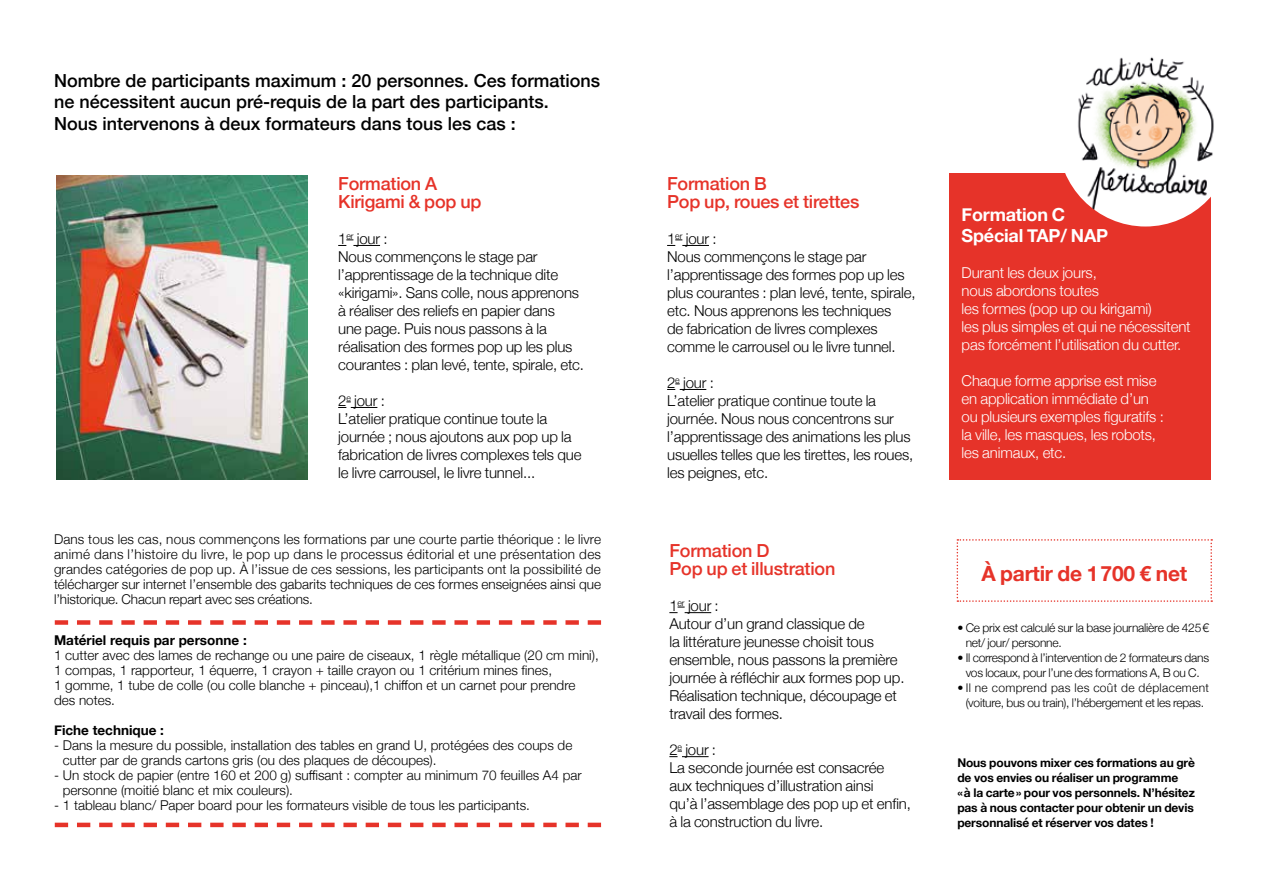
<style>
.page{position:relative;width:1263px;height:893px;background:#fff}
.page>*{position:absolute;margin:0;border:0;box-sizing:border-box;transform-origin:0 0}
.t1{font:700 21px "Helvetica Neue";letter-spacing:-.01em;color:#e63329}
.t2{font:500 18px/21.6px "Helvetica Neue";color:#000}
.t3{font:500 18px/18px "Helvetica Neue";letter-spacing:-.01em;color:#e63329}
.t4{font:700 18px/21px "Helvetica Neue";letter-spacing:-.01em;color:#fff}
.t5{font:300 15px/18px "Helvetica Neue";letter-spacing:-.01em;color:#000}
.t6{font:300 15px/18px "Helvetica Neue";letter-spacing:-.01em;color:#fff}
.t7{font:300 13.5px/15px "Helvetica Neue";color:#000}
.t8{font:700 13.5px "Helvetica Neue";color:#000}
.t9{font:300 12px/15px "Helvetica Neue";letter-spacing:-.02em;color:#000;text-align:center}
.t10{font:700 12px/15px "Helvetica Neue";letter-spacing:-.01em;color:#000}
</style>
<div class="page">
<div style="left:949px;top:173px;width:262px;height:306px;background:#e63329"></div>
<img style="left:1065px;top:57px;width:149px;height:169px">
<img style="left:56px;top:176px;width:251px;height:303px">
<svg style="left:338px;top:240px;width:42px;height:6px"></svg>
<svg style="left:338px;top:402px;width:39px;height:6px"></svg>
<svg style="left:667px;top:240px;width:42px;height:6px"></svg>
<svg style="left:667px;top:384px;width:39px;height:6px"></svg>
<svg style="left:669px;top:607px;width:42px;height:6px"></svg>
<svg style="left:669px;top:751px;width:40px;height:6px"></svg>
<svg style="left:956px;top:539px;width:256px;height:63px"></svg>
<svg style="left:55px;top:620px;width:546px;height:5px"></svg>
<svg style="left:55px;top:823px;width:546px;height:4px"></svg>
<p class="t2" style="left:54px;top:68px;width:548px">Nombre de participants maximum : 20 personnes. Ces formations ne nécessitent aucun pré-requis de la part des participants.<br>Nous intervenons à deux formateurs dans tous les cas :</p>
<p class="t3" style="left:338px;top:173px;width:145px">Formation A<br>Kirigami &amp; pop up</p>
<p class="t5" style="left:338px;top:229px;width:247px">1<sup>er</sup> jour :<br>Nous commençons le stage par l’apprentissage de la technique dite «kirigami». Sans colle, nous apprenons à réaliser des reliefs en papier dans<br>une page. Puis nous passons à la réalisation des formes pop up les plus courantes : plan levé, tente, spirale, etc.</p>
<p class="t5" style="left:338px;top:391px;width:245px">2<sup>e</sup> jour :<br>L’atelier pratique continue toute la journée ; nous ajoutons aux pop up la fabrication de livres complexes tels que le livre carrousel, le livre tunnel...</p>
<p class="t7" style="left:54px;top:530px;width:549px;text-align:justify">Dans tous les cas, nous commençons les formations par une courte partie théorique : le livre animé dans l’histoire du livre, le pop up dans le processus éditorial et une présentation des grandes catégories de pop up. À l’issue de ces sessions, les participants ont la possibilité de télécharger sur internet l’ensemble des gabarits techniques de ces formes enseignées ainsi que l’historique. Chacun repart avec ses créations.</p>
<p class="t8" style="left:54px;top:630px;width:194px">Matériel requis par personne :</p>
<p class="t7" style="left:54px;top:647px;width:546px">1 cutter avec des lames de rechange ou une paire de ciseaux, 1 règle métallique (20 cm mini), 1 compas, 1 rapporteur, 1 équerre, 1 crayon + taille crayon ou 1 critérium mines fines,<br>1 gomme, 1 tube de colle (ou colle blanche + pinceau),1 chiffon et un carnet pour prendre des notes.</p>
<p class="t8" style="left:54px;top:720px;width:111px">Fiche technique :</p>
<p class="t7" style="left:63px;top:737px;width:511px;text-indent:-9px">- Dans la mesure du possible, installation des tables en grand U, protégées des coups de cutter par de grands cartons gris (ou des plaques de découpes).</p>
<p class="t7" style="left:63px;top:767px;width:520px;text-indent:-9px">- Un stock de papier (entre 160 et 200 g) suffisant : compter au minimum 70 feuilles A4 par personne (moitié blanc et mix couleurs).</p>
<p class="t7" style="left:54px;top:797px;width:477px">- 1 tableau blanc/ Paper board pour les formateurs visible de tous les participants.</p>
<p class="t3" style="left:667px;top:173px;width:194px">Formation B<br>Pop up, roues et tirettes</p>
<p class="t5" style="left:667px;top:229px;width:250px">1<sup>er</sup> jour :<br>Nous commençons le stage par l’apprentissage des formes pop up les plus courantes : plan levé, tente, spirale, etc. Nous apprenons les techniques<br>de fabrication de livres complexes comme le carrousel ou le livre tunnel.</p>
<p class="t5" style="left:667px;top:373px;width:248px">2<sup>e</sup> jour :<br>L’atelier pratique continue toute la journée. Nous nous concentrons sur l’apprentissage des animations les plus usuelles telles que les tirettes, les roues, les peignes, etc.</p>
<p class="t3" style="left:669px;top:540px;width:167px">Formation D<br>Pop up et illustration</p>
<p class="t5" style="left:669px;top:596px;width:237px">1<sup>er</sup> jour :<br>Autour d’un grand classique de<br>la littérature jeunesse choisit tous ensemble, nous passons la première journée à réfléchir aux formes pop up.<br>Réalisation technique, découpage et travail des formes.</p>
<p class="t5" style="left:669px;top:740px;width:243px">2<sup>e</sup> jour :<br>La seconde journée est consacrée<br>aux techniques d’illustration ainsi<br>qu’à l’assemblage des pop up et enfin, à la construction du livre.</p>
<p class="t4" style="left:961px;top:204px;width:148px">Formation C<br>Spécial TAP/ NAP</p>
<p class="t6" style="left:961px;top:262px;width:231px">Durant les deux jours,<br>nous abordons toutes<br>les formes (pop up ou kirigami)<br>les plus simples et qui ne nécessitent pas forcément l’utilisation du cutter.</p>
<p class="t6" style="left:961px;top:370px;width:204px">Chaque forme apprise est mise en application immédiate d’un ou plusieurs exemples figuratifs : la ville, les masques, les robots, les animaux, etc.</p>
<h1 class="t1" style="left:981px;top:557px;width:207px">À partir de 1700 € net</h1>
<p class="t9" style="left:966px;top:619px;width:245px;text-align:left;text-indent:-8px">• Ce prix est calculé sur la base journalière de 425€ net/ jour/ personne.</p>
<p class="t9" style="left:957px;top:649px;width:253px">• Il correspond à l’intervention de 2 formateurs dans vos locaux, pour l’une des formations A, B ou C.</p>
<p class="t9" style="left:957px;top:679px;width:253px">• Il ne comprend pas les coût de déplacement (voiture, bus ou train), l’hébergement et les repas.</p>
<p class="t10" style="left:957px;top:756px;width:239px">Nous pouvons mixer ces formations au grè de vos envies ou réaliser un programme<br>«à la carte» pour vos personnels. N’hésitez pas à nous contacter pour obtenir un devis personnalisé et réserver vos dates !</p>
</div>
